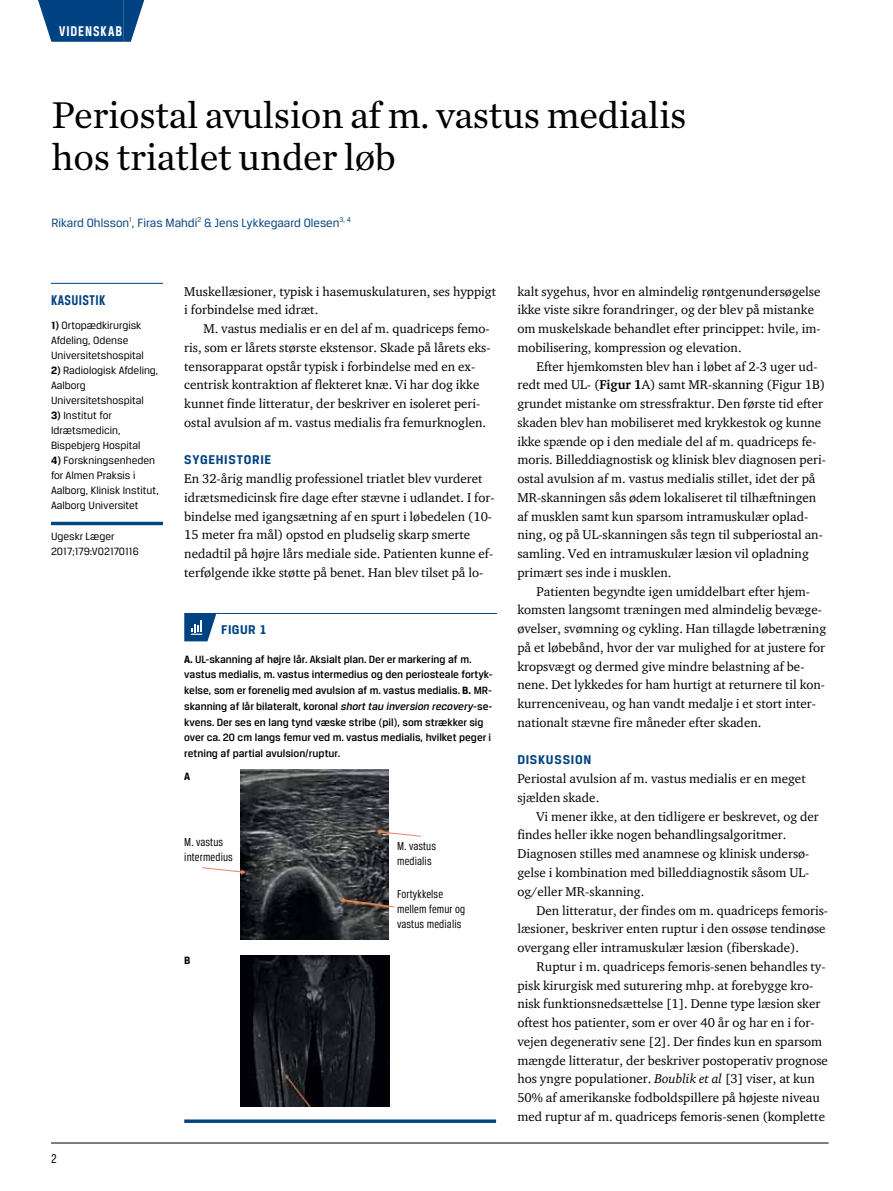
<style>
.page{position:relative;width:893px;height:1191px;background:#fff}
.page>*{position:absolute;margin:0;border:0;box-sizing:border-box;transform-origin:0 0}
.t1{font:39px/42px "Chronicle Text G1";letter-spacing:-.01em;color:#000}
.t2{font:700 15px "Breuer Condensed";letter-spacing:.065em;color:#fff}
.t3{font:700 15px "Breuer Condensed";letter-spacing:.03em;color:#004282}
.t4{font:700 13.5px "Breuer Text";letter-spacing:.05em;color:#004282}
.t5{font:13.5px "Breuer Condensed";color:#000}
.t6{font:13.05px/18.8px "ITC Charter Com";color:#000}
.t7{font:12.75px "Breuer Text";color:#004282}
.t8{font:12.3px/15px "Breuer Condensed";letter-spacing:.01em;color:#000}
.t9{font:500 11.25px/15.8px "Breuer Text";color:#000}
.t10{font:11.25px/15px "Breuer Text";color:#000}
.t11{font:700 11.25px "Breuer Text";color:#000}
.s1{font-weight:700}
.s2{font-style:italic}
</style>
<div class="page">
<hr style="left:51px;top:1142px;width:778px;height:1px;background:#000">
<div style="left:59px;top:0;width:64px;height:42px;background:#004282"></div>
<svg style="left:38px;top:0;width:21px;height:42px"></svg>
<svg style="left:123px;top:0;width:21px;height:42px"></svg>
<hr style="left:51px;top:283px;width:112px;height:1px;background:#004282">
<hr style="left:51px;top:522px;width:112px;height:3px;background:#004282">
<hr style="left:184px;top:613px;width:37px;height:1px;background:#004282">
<hr style="left:221px;top:613px;width:276px;height:1px;background:#004282">
<svg style="left:184px;top:614px;width:32px;height:27px"></svg>
<img style="left:241px;top:770px;width:147px;height:169px">
<img style="left:240px;top:955px;width:149px;height:151px">
<svg style="left:378px;top:830px;width:43px;height:7px"></svg>
<svg style="left:342px;top:898px;width:53px;height:10px"></svg>
<svg style="left:201px;top:867px;width:44px;height:6px"></svg>
<svg style="left:184px;top:1119px;width:312px;height:4px"></svg>
<p class="t2" style="left:59px;top:23px;width:65px">VIDENSKAB</p>
<h1 class="t1" style="left:52px;top:92px;width:636px">Periostal avulsion af m. vastus medialis hos triatlet under løb</h1>
<p class="t7" style="left:52px;top:215px;width:301px">Rikard Ohlsson<sup>1</sup>, Firas Mahdi<sup>2</sup> &amp; Jens Lykkegaard Olesen<sup>3,</sup> <sup>4</sup></p>
<p class="t3" style="left:51px;top:292px;width:56px">KASUISTIK</p>
<p class="t10" style="left:51px;top:317px;width:94px"><span class="s1">1)</span> Ortopædkirurgisk<br>Afdeling, Odense<br>Universitetshospital</p>
<p class="t10" style="left:51px;top:362px;width:109px"><span class="s1">2)</span> Radiologisk Afdeling,<br>Aalborg<br>Universitetshospital</p>
<p class="t10" style="left:51px;top:407px;width:91px"><span class="s1">3)</span> Institut for<br>Idrætsmedicin,<br>Bispebjerg Hospital</p>
<p class="t10" style="left:51px;top:452px;width:109px"><span class="s1">4)</span> Forskningsenheden for Almen Praksis i<br>Aalborg, Klinisk Institut,<br>Aalborg Universitet</p>
<p class="t10" style="left:51px;top:529px;width:89px">Ugeskr Læger<br>2017;179:V02170116</p>
<p class="t5" style="left:51px;top:1150px;width:7px">2</p>
<p class="t6" style="left:184px;top:281px;width:313px">Muskellæsioner, typisk i hasemuskulaturen, ses hyppigt i forbindelse med idræt.</p>
<p class="t6" style="left:184px;top:319px;width:308px;text-indent:19px">M. vastus medialis er en del af m. quadriceps femo&shy;ris, som er lårets største ekstensor. Skade på lårets eks&shy;tensorapparat opstår typisk i forbindelse med en ex&shy;centrisk kontraktion af flekteret knæ. Vi har dog ikke kunnet finde litteratur, der beskriver en isoleret peri&shy;ostal avulsion af m. vastus medialis fra femurknoglen.</p>
<p class="t4" style="left:184px;top:452px;width:89px">SYGEHISTORIE</p>
<p class="t6" style="left:184px;top:469px;width:312px">En 32-årig mandlig professionel triatlet blev vurderet idrætsmedicinsk fire dage efter stævne i udlandet. I for&shy;bindelse med igangsætning af en spurt i løbedelen (10- 15 meter fra mål) opstod en pludselig skarp smerte nedadtil på højre lårs mediale side. Patienten kunne ef&shy;terfølgende ikke støtte på benet. Han blev tilset på lo-</p>
<p class="t4" style="left:221px;top:622px;width:15px">Figur</p>
<p class="t4" style="left:260px;top:622px;width:9px">1</p>
<p class="t9" style="left:184px;top:651px;width:310px"><span class="s1">A.</span> UL-skanning af højre lår. Aksialt plan. Der er markering af m. vastus medialis, m. vastus intermedius og den periosteale fortyk&shy;kelse, som er forenelig med avulsion af m. vastus medialis. <span class="s1">B.</span> MR&shy;skanning af lår bilateralt, koronal <span class="s2">short tau inversion recovery</span>-se&shy;kvens. Der ses en lang tynd væske stribe (pil), som strækker sig over ca. 20 cm langs femur ved m. vastus medialis, hvilket peger i retning af partial avulsion/ruptur.</p>
<p class="t11" style="left:184px;top:769px;width:8px">A</p>
<p class="t8" style="left:184px;top:834px;width:50px">M. vastus intermedius</p>
<p class="t8" style="left:397px;top:838px;width:40px">M. vastus medialis</p>
<p class="t8" style="left:397px;top:886px;width:70px">Fortykkelse mellem femur og vastus medialis</p>
<p class="t11" style="left:184px;top:953px;width:8px">B</p>
<p class="t6" style="left:517px;top:281px;width:305px">kalt sygehus, hvor en almindelig røntgenundersøgelse ikke viste sikre forandringer, og der blev på mistanke om muskelskade behandlet efter princippet: hvile, im&shy;mobilisering, kompression og elevation.</p>
<p class="t6" style="left:517px;top:356px;width:310px;text-indent:19px">Efter hjemkomsten blev han i løbet af 2-3 uger ud&shy;redt med UL- (<span class="s1">Figur 1</span>A) samt MR-skanning (Figur 1B) grundet mistanke om stressfraktur. Den første tid efter skaden blev han mobiliseret med krykkestok og kunne ikke spænde op i den mediale del af m. quadriceps fe&shy;moris. Billeddiagnostisk og klinisk blev diagnosen peri&shy;ostal avulsion af m. vastus medialis stillet, idet der på MR-skanningen sås ødem lokaliseret til tilhæftningen af musklen samt kun sparsom intramuskulær oplad&shy;ning, og på UL-skanningen sås tegn til subperiostal an&shy;samling. Ved en intramuskulær læsion vil opladning primært ses inde i musklen.</p>
<p class="t6" style="left:517px;top:581px;width:310px;text-indent:19px">Patienten begyndte igen umiddelbart efter hjem&shy;komsten langsomt træningen med almindelig bevæge&shy;øvelser, svømning og cykling. Han tillagde løbetræning på et løbebånd, hvor der var mulighed for at justere for kropsvægt og dermed give mindre belastning af be&shy;nene. Det lykkedes for ham hurtigt at returnere til kon&shy;kurrenceniveau, og han vandt medalje i et stort inter&shy;nationalt stævne fire måneder efter skaden.</p>
<p class="t4" style="left:517px;top:752px;width:75px">DISKUSSION</p>
<p class="t6" style="left:517px;top:769px;width:290px">Periostal avulsion af m. vastus medialis er en meget sjælden skade.</p>
<p class="t6" style="left:517px;top:806px;width:303px;text-indent:19px">Vi mener ikke, at den tidligere er beskrevet, og der findes heller ikke nogen behandlingsalgoritmer.<br>Diagnosen stilles med anamnese og klinisk undersø&shy;gelse i kombination med billeddiagnostik såsom UL&shy;og/eller MR-skanning.</p>
<p class="t6" style="left:517px;top:900px;width:311px;text-align:justify;text-indent:19px">Den litteratur, der findes om m. quadriceps femoris&shy;læsioner, beskriver enten ruptur i den ossøse tendinøse overgang eller intramuskulær læsion (fiberskade).</p>
<p class="t6" style="left:517px;top:956px;width:312px;text-indent:19px">Ruptur i m. quadriceps femoris-senen behandles ty&shy;pisk kirurgisk med suturering mhp. at forebygge kro&shy;nisk funktionsnedsættelse [1]. Denne type læsion sker oftest hos patienter, som er over 40 år og har en i for&shy;vejen degenerativ sene [2]. Der findes kun en sparsom mængde litteratur, der beskriver postoperativ prognose hos yngre populationer. <span class="s2">Boublik et al</span> [3] viser, at kun 50% af amerikanske fodboldspillere på højeste niveau med ruptur af m. quadriceps femoris-senen (komplette</p>
</div>
